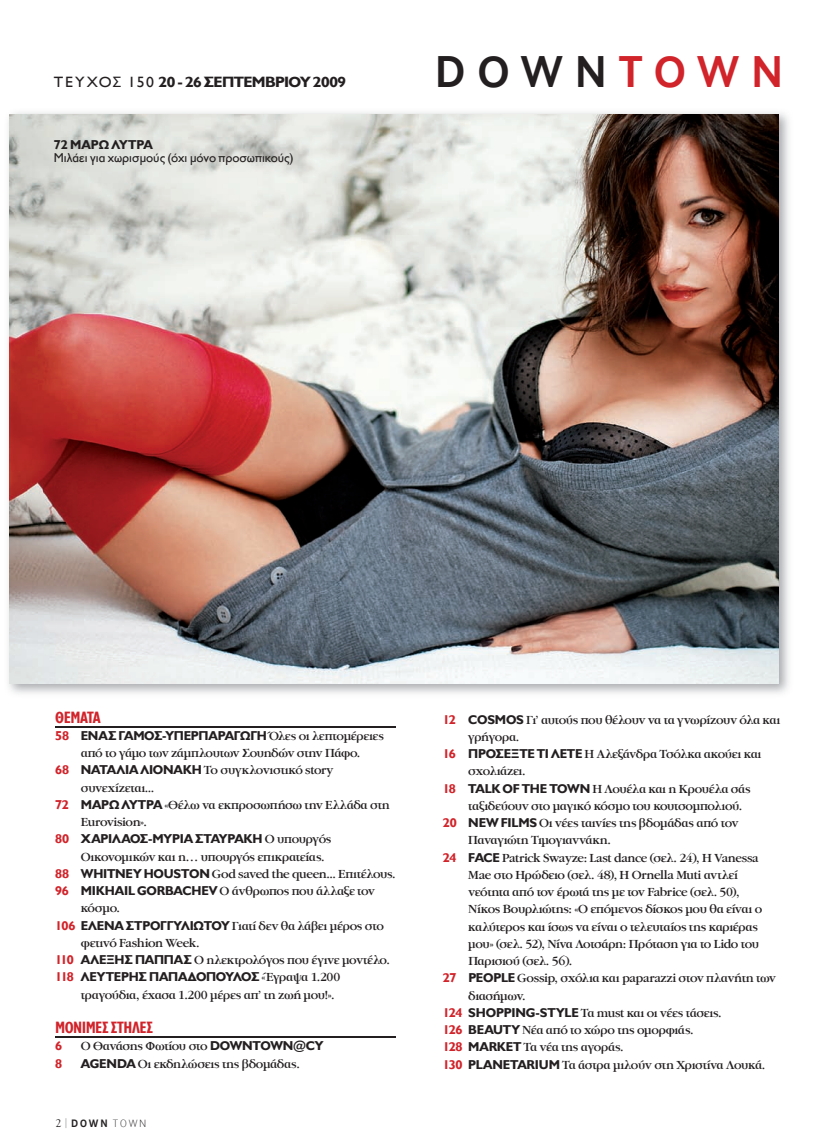
<style>
.page{position:relative;width:834px;height:1131px;background:#fff}
.page>*{position:absolute;margin:0;border:0;box-sizing:border-box;transform-origin:0 0}
.t1{font:700 45px "CF Jeckyl Sem Con";letter-spacing:.255em;color:#231f20;scale:1.05 1}
.t2{font:700 16.5px "CF Jeckyl Con";letter-spacing:-.035em;color:#d1232a}
.t3{font:700 15px "CF Jeckyl";letter-spacing:-.035em;color:#231f20;scale:1.05 1}
.t4{font:500 12.9px "PF Garamond Text";letter-spacing:-.02em;color:#231f20}
.t5{font:700 12.9px "CF Jeckyl";letter-spacing:-.015em;color:#231f20}
.t6{font:12.9px "CF Jeckyl";color:#231f20}
.t7{font:700 12.9px "CF Jeckyl";color:#d1232a}
.t8{font:600 10.2px "C Dsans 04";color:#231f20}
.s1{font-weight:400}
.s2{color:#d1232a}
.s3{font-family:"PF Garamond Text";font-weight:500}
.s4{font-family:"CF Jeckyl";font-weight:700;color:#d1232a}
.s5{font-family:"CF Jeckyl";font-weight:700}
.s6{font-family:"UB Goudies";font-weight:400;font-size:10.5px}
.s7{font-family:"C Dsans 00";font-weight:100;font-style:italic;font-size:12px;color:#808285}
.s8{font-family:"C Dsans 00";font-weight:100}
</style>
<div class="page">
<img style="left:8px;top:112px;width:781px;height:582px">
<img style="left:10px;top:114px;width:768px;height:569px">
<hr style="left:55px;top:726px;width:340px;height:1px;background:#231f20">
<hr style="left:55px;top:1037px;width:340px;height:1px;background:#231f20">
<p class="t3" style="left:54px;top:73px;width:280px"><span class="s1">ΤΕ Υ ΧΟΣ 150</span> 20 - 26 ΣΕΠΤΕΜΒΡΙOY 2009</p>
<p class="t5" style="left:54px;top:137px;width:100px">72 ΜΑΡΩ ΛΥΤΡΑ</p>
<p class="t6" style="left:54px;top:151px;width:241px">Μιλάει για χωρισμούς (όχι μόνο προσωπικούς)</p>
<h1 class="t1" style="left:435px;top:47px;width:333px">DOWN<span class="s2">TOWN</span></h1>
<p class="t2" style="left:55px;top:708px;width:47px">ΘΕΜΑΤΑ</p>
<p class="t5" style="left:55px;top:728px;width:330px"><span class="s2">58</span> ΕΝΑΣ ΓΑΜΟΣ-ΥΠΕΡΠΑΡΑΓΩΓΗ <span class="s3">Όλες οι λεπτομέρειες</span></p>
<p class="t4" style="left:81px;top:746px;width:281px">από το γάμο των ζάμπλουτων Σουηδών στην Πάφο.</p>
<p class="t4" style="left:55px;top:763px;width:279px"><span class="s4">68</span> <span class="s5">ΝΑΤΑΛΙΑ ΛΙΟΝΑΚΗ</span> Το συγκλονιστικό story</p>
<p class="t4" style="left:81px;top:781px;width:75px">συνεχίζεται...</p>
<p class="t4" style="left:55px;top:798px;width:336px"><span class="s4">72</span> <span class="s5">ΜΑΡΩ ΛΥΤΡΑ</span> «Θέλω να εκπροσωπήσω την Ελλάδα στη</p>
<p class="t4" style="left:81px;top:815px;width:67px">Eurovision».</p>
<p class="t5" style="left:55px;top:832px;width:277px"><span class="s2">80</span> ΧΑΡΙΛΑΟΣ-ΜΥΡΙΑ ΣΤΑΥΡΑΚΗ <span class="s3">Ο υπουργός</span></p>
<p class="t4" style="left:81px;top:850px;width:245px">Οικονομικών και η… υπουργός επικρατείας.</p>
<p class="t4" style="left:55px;top:867px;width:342px"><span class="s4">88</span> <span class="s5">WHITNEY HOUSTON</span> God saved the queen... Επιτέλους.</p>
<p class="t4" style="left:55px;top:884px;width:321px"><span class="s4">96</span> <span class="s5">MIKHAIL GORBACHEV</span> Ο άνθρωπος που άλλαξε τον</p>
<p class="t4" style="left:81px;top:901px;width:41px">κόσμο.</p>
<p class="t4" style="left:55px;top:919px;width:330px"><span class="s4">106</span> <span class="s5">ΕΛΕΝΑ ΣΤΡΟΓΓΥΛΙΩΤΟΥ</span> Γιατί δεν θα λάβει μέρος στο</p>
<p class="t4" style="left:81px;top:936px;width:120px">φετινό Fashion Week.</p>
<p class="t4" style="left:55px;top:953px;width:336px"><span class="s4">110</span> <span class="s5">ΑΛΕΞΗΣ ΠΑΠΠΑΣ</span> Ο ηλεκτρολόγος που έγινε μοντέλο.</p>
<p class="t5" style="left:55px;top:970px;width:286px"><span class="s2">118</span> ΛΕΥΤΕΡΗΣ ΠΑΠΑΔΟΠΟΥΛΟΣ <span class="s3">«Έγραψα 1.200</span></p>
<p class="t4" style="left:81px;top:988px;width:255px">τραγούδια, έχασα 1.200 μέρες απ’ τη ζωή μου!».</p>
<p class="t2" style="left:55px;top:1018px;width:99px">ΜΟΝΙΜΕΣ ΣΤΗΛΕΣ</p>
<p class="t7" style="left:55px;top:1039px;width:9px">6</p>
<p class="t4" style="left:81px;top:1039px;width:244px">Ο Θανάσης Φωτίου στο <span class="s5">DOWNTOWN@CY</span></p>
<p class="t7" style="left:55px;top:1056px;width:9px">8</p>
<p class="t4" style="left:81px;top:1057px;width:220px"><span class="s5">AGENDA</span> Οι εκδηλώσεις της βδομάδας.</p>
<p class="t8" style="left:55px;top:1120px;width:93px"><span class="s6">2</span> <span class="s7">/</span>DOWN <span class="s8">TOWN</span></p>
<p class="t4" style="left:442px;top:712px;width:339px"><span class="s4">12</span> <span class="s5">COSMOS</span> Γι’ αυτούς που θέλουν να τα γνωρίζουν όλα και</p>
<p class="t4" style="left:468px;top:730px;width:52px">γρήγορα.</p>
<p class="t4" style="left:442px;top:747px;width:320px"><span class="s4">16</span> <span class="s5">ΠΡΟΣΕΞΤΕ ΤΙ ΛΕΤΕ</span> Η Αλεξάνδρα Τσόλκα ακούει και</p>
<p class="t4" style="left:468px;top:764px;width:59px">σχολιάζει.</p>
<p class="t4" style="left:442px;top:781px;width:309px"><span class="s4">18</span> <span class="s5">TALK OF THE TOWN</span> Η Λουέλα και η Κρουέλα σάς</p>
<p class="t4" style="left:468px;top:799px;width:275px">ταξιδεύουν στο μαγικό κόσμο του κουτσομπολιού.</p>
<p class="t4" style="left:442px;top:816px;width:297px"><span class="s4">20</span> <span class="s5">ΝEW FILMS</span> Οι νέες ταινίες της βδομάδας από τον</p>
<p class="t4" style="left:468px;top:833px;width:144px">Παναγιώτη Τιμογιαννάκη.</p>
<p class="t4" style="left:442px;top:850px;width:317px"><span class="s4">24</span> <span class="s5">FACE</span> Patrick Swayze: Last dance (σελ. 24), Η Vanessa</p>
<p class="t4" style="left:468px;top:868px;width:271px">Mae στο Ηρώδειο (σελ. 48), Η Ornella Muti αντλεί</p>
<p class="t4" style="left:468px;top:885px;width:273px">νεότητα από τον έρωτά της με τον Fabrice (σελ. 50),</p>
<p class="t4" style="left:468px;top:902px;width:295px">Νίκος Βουρλιώτης: «Ο επόμενος δίσκος μου θα είναι ο</p>
<p class="t4" style="left:468px;top:919px;width:291px">καλύτερος και ίσως να είναι ο τελευταίος της καριέρας</p>
<p class="t4" style="left:468px;top:937px;width:292px">μου» (σελ. 52), Νίνα Λοτσάρη: Πρόταση για το Lido του</p>
<p class="t4" style="left:468px;top:954px;width:106px">Παρισιού (σελ. 56).</p>
<p class="t4" style="left:442px;top:971px;width:334px"><span class="s4">27</span> <span class="s5">PEOPLE</span> Gossip, σχόλια και paparazzi στον πλανήτη των</p>
<p class="t4" style="left:468px;top:988px;width:59px">διασήμων.</p>
<p class="t4" style="left:442px;top:1006px;width:280px"><span class="s4">124</span> <span class="s5">SHOPPING-STYLE</span> Τα must και οι νέες τάσεις.</p>
<p class="t4" style="left:442px;top:1023px;width:252px"><span class="s4">126</span> <span class="s5">BEAUTY</span> Νέα από το χώρο της ομορφιάς.</p>
<p class="t4" style="left:442px;top:1040px;width:182px"><span class="s4">128</span> <span class="s5">MARKET</span> Τα νέα της αγοράς.</p>
<p class="t4" style="left:442px;top:1057px;width:324px"><span class="s4">130</span> <span class="s5">PLANETARIUM</span> Τα άστρα μιλούν στη Χριστίνα Λουκά.</p>
</div>
